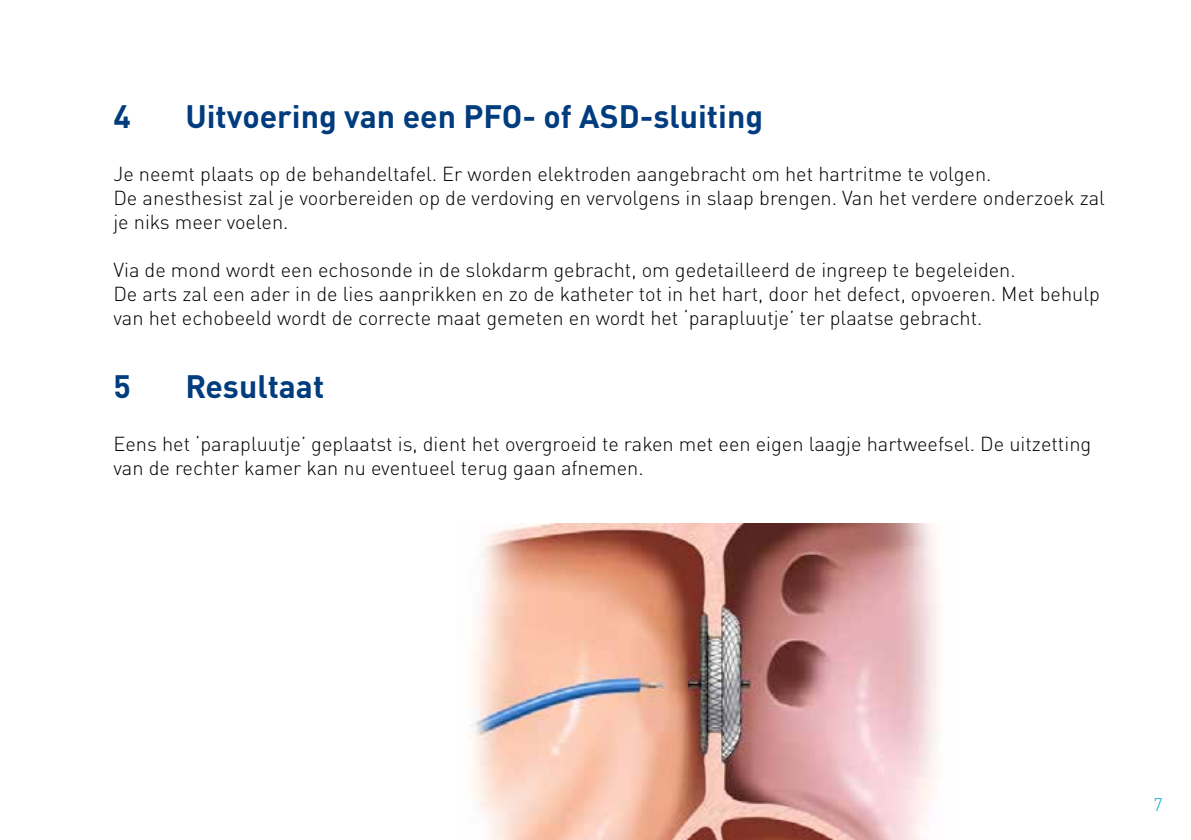
<style>
.page{position:relative;width:1191px;height:840px;background:#fff}
.page>*{position:absolute;margin:0;border:0;box-sizing:border-box;transform-origin:0 0}
.t1{font:700 32px "DINOT";color:#003c7e}
.t2{font:300 20px/24px "DINOT";color:#000}
.t3{font:300 18px "DINOT";color:#00acd4}
</style>
<div class="page">
<img style="left:469px;top:523px;width:471px;height:316px">
<h1 class="t1" style="left:113px;top:95px;width:19px">4</h1>
<h1 class="t1" style="left:185px;top:95px;width:579px">Uitvoering van een PFO- of ASD-sluiting</h1>
<p class="t2" style="left:113px;top:162px;width:993px">Je neemt plaats op de behandeltafel. Er worden elektroden aangebracht om het hartritme te volgen.<br>De anesthesist zal je voorbereiden op de verdoving en vervolgens in slaap brengen. Van het verdere onderzoek zal je niks meer voelen.</p>
<p class="t2" style="left:113px;top:258px;width:988px">Via de mond wordt een echosonde in de slokdarm gebracht, om gedetailleerd de ingreep te begeleiden.<br>De arts zal een ader in de lies aanprikken en zo de katheter tot in het hart, door het defect, opvoeren. Met behulp van het echobeeld wordt de correcte maat gemeten en wordt het ‘parapluutje’ ter plaatse gebracht.</p>
<h1 class="t1" style="left:113px;top:365px;width:19px">5</h1>
<h1 class="t1" style="left:185px;top:365px;width:140px">Resultaat</h1>
<p class="t2" style="left:113px;top:431px;width:979px">Eens het ‘parapluutje’ geplaatst is, dient het overgroeid te raken met een eigen laagje hartweefsel. De uitzetting van de rechter kamer kan nu eventueel terug gaan afnemen.</p>
<p class="t3" style="left:1153px;top:793px;width:11px">7</p>
</div>
